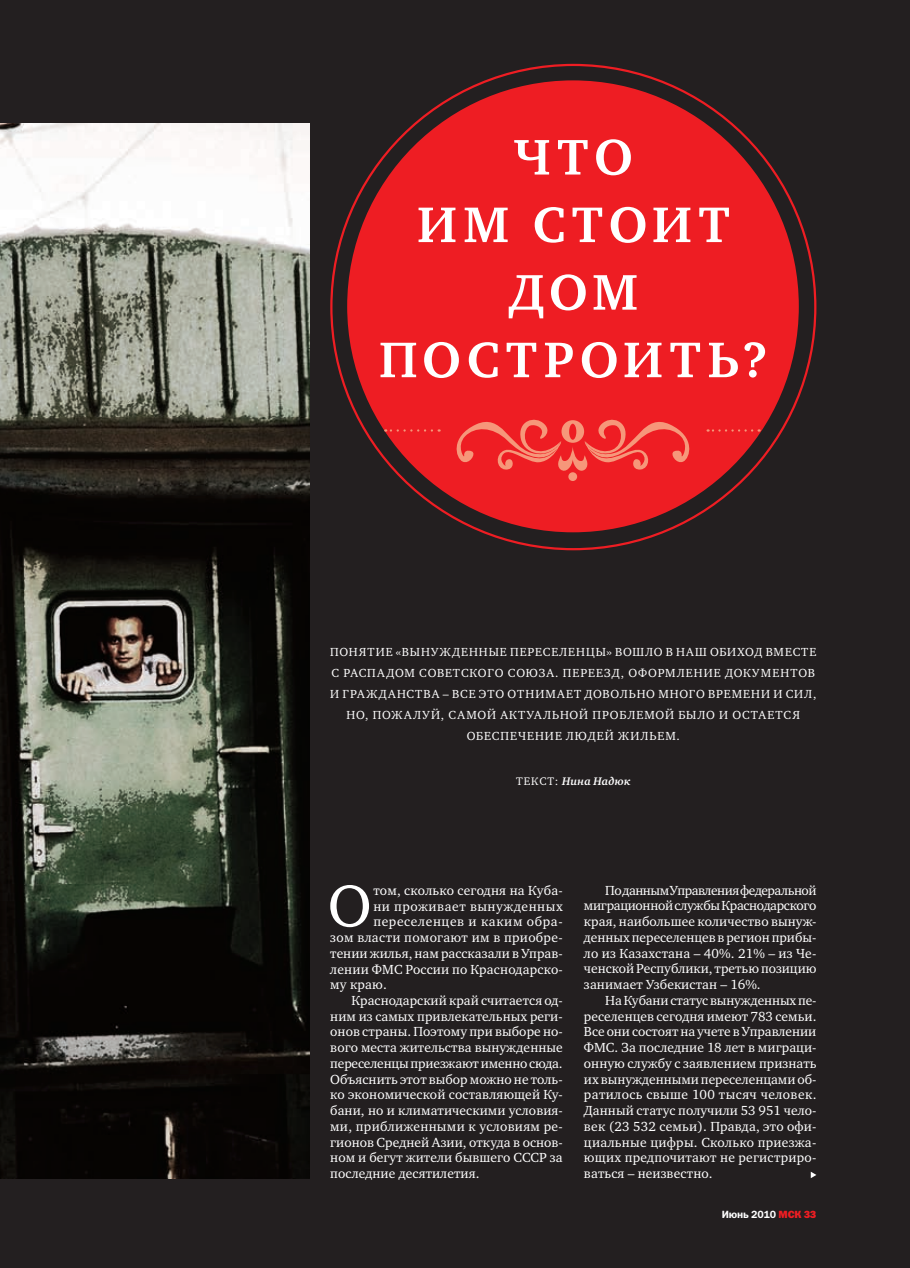
<style>
.page{position:relative;width:910px;height:1268px;background:#fff}
.page>*{position:absolute;margin:0;border:0;box-sizing:border-box;transform-origin:0 0}
.t1{font:60px "Charter ITCC";color:#fff}
.t2{font:700 51.3px/67.5px "Charter ITCC";color:#fff;text-align:center}
.t3{font:13.5px/15.8px "Charter ITCC";letter-spacing:.005em;color:#fff;text-align:justify}
.t4{font:13.5px "Charter ITCC";letter-spacing:.045em;color:#fff}
.t5{font:13.5px "Charter ITCC";letter-spacing:.04em;color:#fff}
.t6{font:12px "Charter ITCC";letter-spacing:.085em;color:#fff}
.t7{font:italic 700 11.25px "Charter ITCC";letter-spacing:.02em;color:#fff}
.t8{font:11.25px "Charter ITCC";color:#fff}
.t9{font:10.5px "Franklin Gothic Demi C";letter-spacing:-.015em;color:#fff}
.s1{font-weight:400;font-style:normal}
.s2{font-family:"Franklin Gothic Heavy C";color:#ee1d23}
</style>
<div class="page">
<div style="left:0;top:0;width:910px;height:1267px;background:#231f20"></div>
<div style="left:347px;top:80px;width:452px;height:452px;background:#ee1d23;border-radius:50%"></div>
<img style="left:0;top:123px;width:309px;height:1054px">
<svg style="left:385px;top:429px;width:47px;height:2px"></svg>
<svg style="left:708px;top:429px;width:44px;height:2px"></svg>
<svg style="left:456px;top:419px;width:234px;height:62px"></svg>
<svg style="left:811px;top:1172px;width:5px;height:5px"></svg>
<h2 class="t2" style="left:514px;top:124px;width:82px">Что</h2>
<h2 class="t2" style="left:417px;top:191px;width:46px">им</h2>
<h2 class="t2" style="left:509px;top:191px;width:64px">стоит дом</h2>
<h2 class="t2" style="left:379px;top:327px;width:41px">построит</h2>
<h2 class="t2" style="left:707px;top:327px;width:62px">ь?</h2>
<p class="t6" style="left:330px;top:645px;width:19px">Понятие</p>
<p class="t6" style="left:396px;top:645px;width:55px">«вынужденн</p>
<p class="t6" style="left:489px;top:645px;width:56px">ые переселенц</p>
<p class="t6" style="left:596px;top:645px;width:30px">ы» вошло</p>
<p class="t6" style="left:666px;top:645px;width:22px">в наш</p>
<p class="t6" style="left:710px;top:645px;width:10px">обиход</p>
<p class="t6" style="left:766px;top:645px;width:10px">вместе</p>
<p class="t6" style="left:331px;top:666px;width:30px">с распадом</p>
<p class="t6" style="left:419px;top:666px;width:18px">Советского</p>
<p class="t6" style="left:508px;top:666px;width:89px">Союза. Переезд</p>
<p class="t6" style="left:621px;top:666px;width:18px">, офо</p>
<p class="t6" style="left:658px;top:666px;width:18px">рмление</p>
<p class="t6" style="left:725px;top:666px;width:10px">док</p>
<p class="t6" style="left:752px;top:666px;width:19px">ументов</p>
<p class="t6" style="left:330px;top:687px;width:38px">и гражданства</p>
<p class="t6" style="left:443px;top:687px;width:18px">– все</p>
<p class="t6" style="left:479px;top:687px;width:10px">это</p>
<p class="t6" style="left:508px;top:687px;width:11px">отнимает</p>
<p class="t6" style="left:584px;top:687px;width:10px">довол</p>
<p class="t6" style="left:629px;top:687px;width:40px">ьно много</p>
<p class="t6" style="left:708px;top:687px;width:26px">времени</p>
<p class="t6" style="left:773px;top:687px;width:22px">и сил</p>
<p class="t6" style="left:813px;top:687px;width:5px">,</p>
<p class="t6" style="left:347px;top:708px;width:37px">но , пожал</p>
<p class="t6" style="left:422px;top:708px;width:37px">уй, само</p>
<p class="t6" style="left:487px;top:708px;width:23px">й акт</p>
<p class="t6" style="left:527px;top:708px;width:93px">уальной проблемо</p>
<p class="t6" style="left:665px;top:708px;width:77px">й было и остается</p>
<p class="t6" style="left:467px;top:729px;width:10px">обеспечение</p>
<p class="t6" style="left:566px;top:729px;width:63px">людей жил</p>
<p class="t6" style="left:649px;top:729px;width:32px">ьем.</p>
<p class="t8" style="left:516px;top:774px;width:17px">Текст</p>
<p class="t7" style="left:555px;top:774px;width:77px"><span class="s1">:</span> Нина Надюк</p>
<h1 class="t1" style="left:328px;top:872px;width:45px">О</h1>
<p class="t3" style="left:373px;top:882px;width:191px">том, сколько сегодня на Куба-</p>
<p class="t5" style="left:373px;top:898px;width:191px">ни проживает вынужденных</p>
<p class="t4" style="left:373px;top:914px;width:191px">переселенцев и каким обра-</p>
<p class="t3" style="left:330px;top:929px;width:234px">зом власти помогают им в приобре-</p>
<p class="t3" style="left:330px;top:945px;width:234px">тении жилья, нам рассказали в Управ-</p>
<p class="t3" style="left:330px;top:961px;width:234px">лении ФМС России по Краснодарско-</p>
<p class="t3" style="left:330px;top:976px;width:58px">му краю.</p>
<p class="t3" style="left:351px;top:992px;width:213px">Краснодарский край считается од-</p>
<p class="t3" style="left:330px;top:1008px;width:234px">ним из самых привлекательных реги-</p>
<p class="t3" style="left:330px;top:1023px;width:234px">онов страны. Поэтому при выборе но-</p>
<p class="t3" style="left:330px;top:1039px;width:234px">вого места жительства вынужденные</p>
<p class="t3" style="left:330px;top:1055px;width:234px">переселенцы приезжают именно сюда.</p>
<p class="t3" style="left:330px;top:1071px;width:234px">Объяснить этот выбор можно не толь-</p>
<p class="t3" style="left:330px;top:1086px;width:234px">ко экономической составляющей Ку-</p>
<p class="t3" style="left:330px;top:1102px;width:234px">бани, но и климатическими условия-</p>
<p class="t3" style="left:330px;top:1118px;width:234px">ми, приближенными к условиям ре-</p>
<p class="t3" style="left:330px;top:1134px;width:234px">гионов Средней Азии, откуда в основ-</p>
<p class="t3" style="left:330px;top:1149px;width:234px">ном и бегут жители бывшего СССР за</p>
<p class="t3" style="left:330px;top:1165px;width:151px">последние десятилетия.</p>
<p class="t3" style="left:584px;top:882px;width:234px;text-indent:21px">По данным Управления федеральной миграционной службы Краснодарского края, наибольшее количество вынуж&shy;денных переселенцев в регион прибы&shy;ло из Казахстана – 40%. 21% – из Че&shy;ченской Республики, третью позицию занимает Узбекистан – 16%.</p>
<p class="t3" style="left:584px;top:992px;width:234px;text-indent:21px">На Кубани статус вынужденных пе&shy;реселенцев сегодня имеют 783 семьи.<br>Все они состоят на учете в Управлении ФМС. За последние 18 лет в миграци&shy;онную службу с заявлением признать их вынужденными переселенцами об&shy;ратилось свыше 100 тысяч человек.<br>Данный статус получили 53 951 чело&shy;век (23 532 семьи). Правда, это офи&shy;циальные цифры. Сколько приезжа&shy;ющих предпочитают не регистриро&shy;ваться – неизвестно.</p>
<p class="t9" style="left:722px;top:1208px;width:96px">Июнь 2010 <span class="s2">мСК 33</span></p>
</div>
